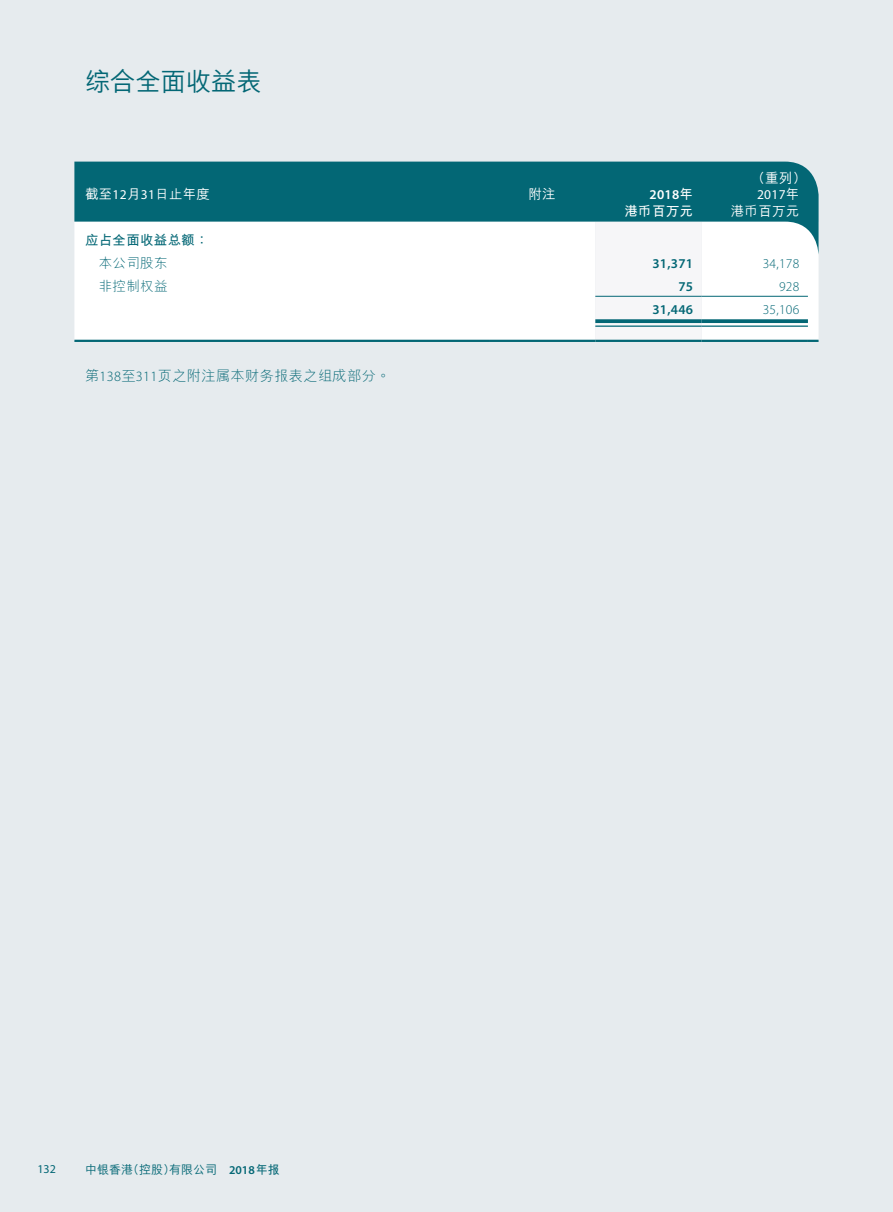
<style>
.page{position:relative;width:893px;height:1212px;background:#e6ebee}
.page>*{position:absolute;margin:0;border:0;box-sizing:border-box;transform-origin:0 0}
.t1{font:500 25.5px "M Hei HKS";letter-spacing:-.01em;color:#036775}
.t2{font:300 14.25px "M Hei HKS";letter-spacing:.02em;color:#036775}
.t3{font:500 13.5px "M Hei HKS";letter-spacing:.02em;color:#fff}
.t4{font:300 13.5px "Myriad Pro";letter-spacing:.02em;color:#036775}
.t5{font:600 13.5px "Myriad Pro";letter-spacing:.02em;color:#036775}
.t6{font:300 13.5px "M Hei HKS";letter-spacing:.02em;color:#036775}
.t7{font:700 13.5px "M Hei HKS";letter-spacing:.02em;color:#036775}
.t8{font:600 13.5px "Myriad Pro";color:#fff}
.t9{font:13.5px "Myriad Pro";color:#fff}
.t10{font:700 13.5px "M Hei HKS";letter-spacing:.02em;color:#fff}
.t11{font:500 12px "M Hei HKS";color:#036775}
.t12{font:12px "Myriad Pro";color:#036775}
.s1{font-family:"Myriad Pro";font-weight:400}
.s2{font-family:"M Hei HKS";font-weight:700}
.s3{font-family:"M Hei HKS";font-weight:500}
.s4{font-family:"Myriad Pro"}
.s5{font-family:"Myriad Pro";font-weight:600}
.s6{font-weight:700}
</style>
<div class="page">
<div style="left:74px;top:256px;width:745px;height:84px;background:#fff"></div>
<div style="left:595px;top:256px;width:107px;height:84px;background:#f6f6f8"></div>
<hr style="left:595px;top:296px;width:107px;height:1px;background:#036775">
<hr style="left:702px;top:296px;width:106px;height:1px;background:#036775">
<hr style="left:74px;top:340px;width:415px;height:2px;background:#036775">
<hr style="left:489px;top:340px;width:106px;height:2px;background:#036775">
<hr style="left:595px;top:340px;width:107px;height:2px;background:#036775">
<hr style="left:702px;top:340px;width:106px;height:2px;background:#036775">
<svg style="left:808px;top:340px;width:11px;height:2px"></svg>
<svg style="left:74px;top:162px;width:745px;height:94px;background:#5e9ea7"></svg>
<svg style="left:595px;top:319px;width:107px;height:4px"></svg>
<hr style="left:595px;top:325px;width:107px;height:2px;background:#036775">
<svg style="left:702px;top:319px;width:106px;height:4px"></svg>
<hr style="left:702px;top:325px;width:106px;height:2px;background:#036775">
<h1 class="t1" style="left:85px;top:63px;width:178px">綜合全面收益表</h1>
<p class="t3" style="left:751px;top:168px;width:56px">（重列）</p>
<p class="t3" style="left:85px;top:184px;width:127px">截至<span class="s1">12</span>月<span class="s1">31</span>日止年度</p>
<p class="t3" style="left:528px;top:184px;width:29px">附註</p>
<p class="t8" style="left:650px;top:186px;width:45px">2018<span class="s2">年</span></p>
<p class="t9" style="left:757px;top:186px;width:44px">2017<span class="s3">年</span></p>
<p class="t10" style="left:624px;top:201px;width:70px">港幣百萬元</p>
<p class="t3" style="left:731px;top:201px;width:70px">港幣百萬元</p>
<p class="t7" style="left:85px;top:230px;width:125px">應佔全面收益總額：</p>
<p class="t6" style="left:99px;top:254px;width:70px">本公司股東</p>
<p class="t5" style="left:652px;top:255px;width:42px">31,371</p>
<p class="t4" style="left:763px;top:256px;width:38px">34,178</p>
<p class="t6" style="left:99px;top:277px;width:70px">非控制權益</p>
<p class="t5" style="left:678px;top:278px;width:16px">75</p>
<p class="t4" style="left:779px;top:279px;width:22px">928</p>
<p class="t5" style="left:652px;top:301px;width:42px">31,446</p>
<p class="t4" style="left:763px;top:302px;width:38px">35,106</p>
<p class="t2" style="left:85px;top:365px;width:307px">第<span class="s4">138</span>至<span class="s4">311</span>頁之附註屬本財務報表之組成部分。</p>
<p class="t12" style="left:37px;top:1161px;width:20px">132</p>
<p class="t11" style="left:85px;top:1160px;width:196px">中銀香港（控股）有限公司 <span class="s5">2018</span><span class="s6">年報</span></p>
</div>
